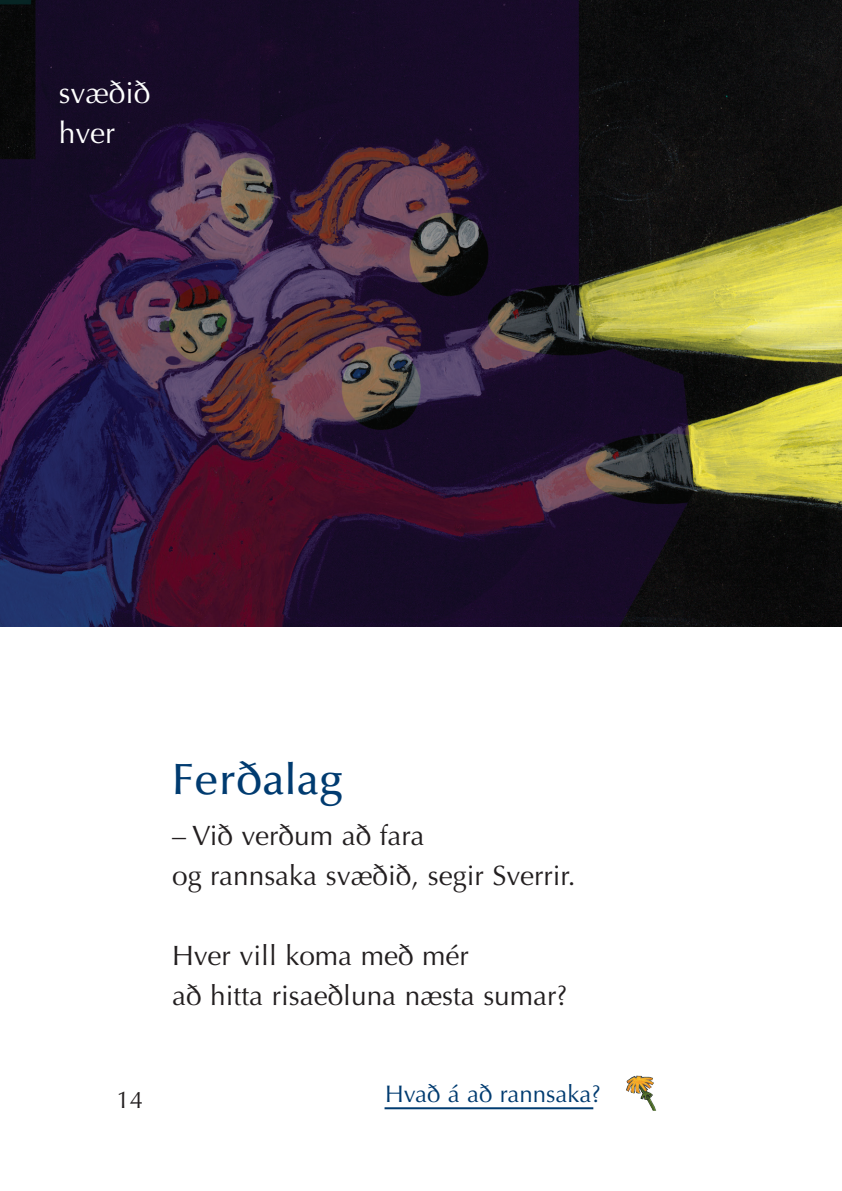
<style>
.page{position:relative;width:842px;height:1191px;background:#fff}
.page>*{position:absolute;margin:0;border:0;box-sizing:border-box;transform-origin:0 0}
.t1{font:500 44px "Optima";color:#003b70}
.t2{font:30px/40px "Optima";color:#fff}
.t3{font:28px/40px "Optima";color:#231f20}
.t4{font:24px "Optima";color:#003b70}
.t5{font:24px "Optima";color:#231f20}
</style>
<div class="page">
<img style="left:626px;top:1075px;width:30px;height:35px">
<hr style="left:385px;top:1107px;width:208px;height:2px;background:#003b70">
<img style="left:0;top:0;width:842px;height:626px">
<p class="t2" style="left:59px;top:74px;width:93px">svæðið hver</p>
<h1 class="t1" style="left:172px;top:754px;width:173px">Ferðalag</h1>
<p class="t3" style="left:172px;top:815px;width:405px">– Við verðum að fara<br>og rannsaka svæðið, segir Sverrir.</p>
<p class="t3" style="left:172px;top:935px;width:397px">Hver vill koma með mér<br>að hitta risaeðluna næsta sumar?</p>
<p class="t5" style="left:117px;top:1086px;width:28px">14</p>
<p class="t4" style="left:385px;top:1079px;width:217px">Hvað á að rannsaka?</p>
</div>
